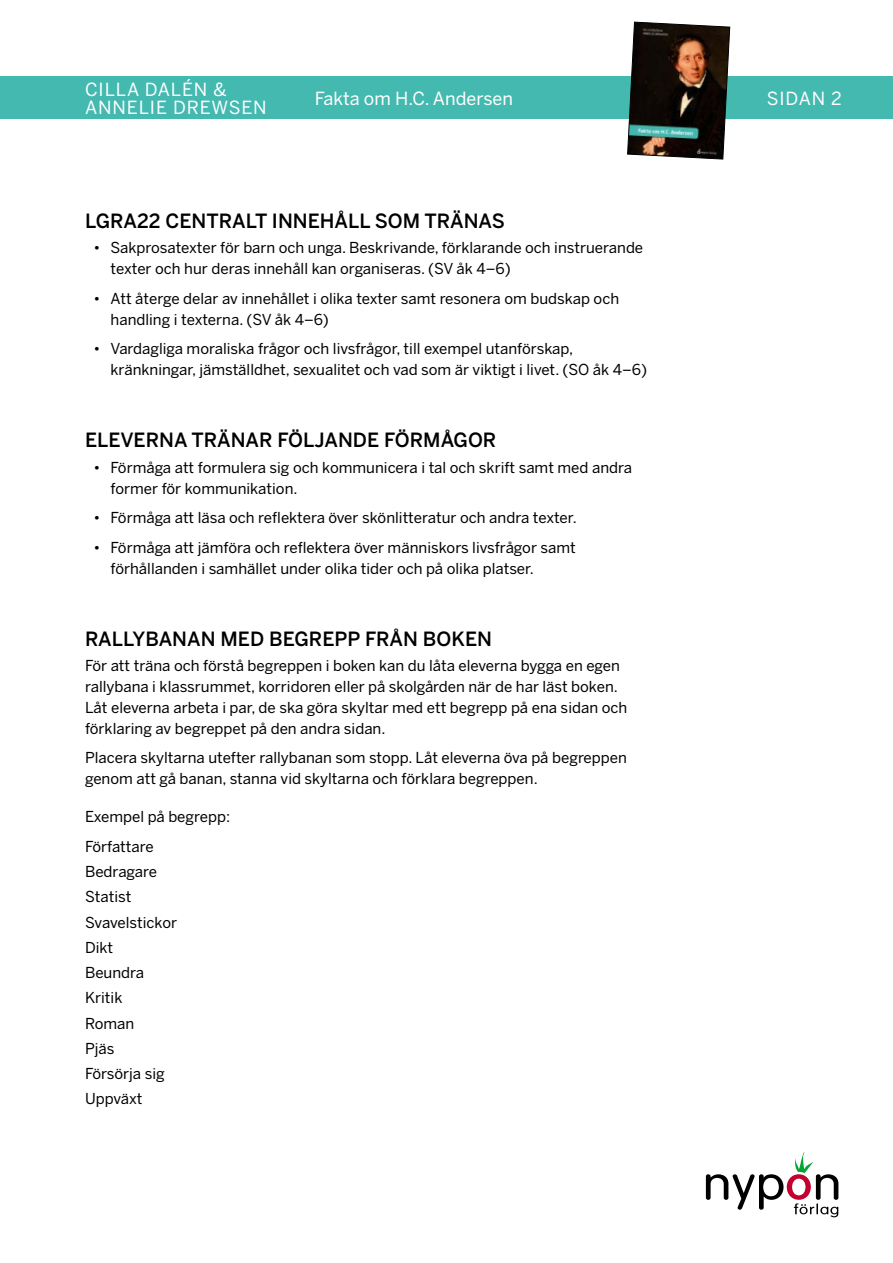
<style>
.page{position:relative;width:893px;height:1263px;background:#fff}
.page>*{position:absolute;margin:0;border:0;box-sizing:border-box;transform-origin:0 0}
.t1{font:500 19.5px "Benton Sans";color:#000}
.t2{font:18px/18px "Benton Sans";letter-spacing:.05em;color:#fff}
.t3{font:18px "Benton Sans";color:#fff}
.t4{font:15px/21px "Benton Sans";color:#000}
</style>
<div class="page">
<svg style="left:706px;top:1152px;width:132px;height:65px"></svg>
<div style="left:0;top:77px;width:893px;height:42px;background:#44b9b0"></div>
<img style="left:627px;top:21px;width:103px;height:139px">
<p class="t2" style="left:85px;top:80px;width:183px">CILLA DALÉN &amp;<br>ANNELIE DREWSEN</p>
<p class="t3" style="left:315px;top:87px;width:200px">Fakta om H.C. Andersen</p>
<p class="t2" style="left:767px;top:89px;width:77px">SIDAN 2</p>
<h1 class="t1" style="left:85px;top:209px;width:421px">LGRA22 CENTRALT INNEHÅLL SOM TRÄNAS</h1>
<p class="t4" style="left:111px;top:237px;width:534px;text-indent:-17px">• Sakprosatexter för barn och unga. Beskrivande, förklarande och instruerande texter och hur deras innehåll kan organiseras. (SV åk 4–6)</p>
<p class="t4" style="left:111px;top:288px;width:510px;text-indent:-17px">• Att återge delar av innehållet i olika texter samt resonera om budskap och handling i texterna. (SV åk 4–6)</p>
<p class="t4" style="left:111px;top:338px;width:538px;text-indent:-17px">• Vardagliga moraliska frågor och livsfrågor, till exempel utanförskap, kränkningar, jämställdhet, sexualitet och vad som är viktigt i livet. (SO åk 4–6)</p>
<h1 class="t1" style="left:85px;top:428px;width:413px">ELEVERNA TRÄNAR FÖLJANDE FÖRMÅGOR</h1>
<p class="t4" style="left:111px;top:457px;width:523px;text-indent:-17px">• Förmåga att formulera sig och kommunicera i tal och skrift samt med andra former för kommunikation.</p>
<p class="t4" style="left:94px;top:507px;width:485px">• Förmåga att läsa och reflektera över skönlitteratur och andra texter.</p>
<p class="t4" style="left:111px;top:537px;width:467px;text-indent:-17px">• Förmåga att jämföra och reflektera över människors livsfrågor samt förhållanden i samhället under olika tider och på olika platser.</p>
<h1 class="t1" style="left:85px;top:626px;width:408px">RALLYBANAN MED BEGREPP FRÅN BOKEN</h1>
<p class="t4" style="left:85px;top:655px;width:544px">För att träna och förstå begreppen i boken kan du låta eleverna bygga en egen rallybana i klassrummet, korridoren eller på skolgården när de har läst boken.<br>Låt eleverna arbeta i par, de ska göra skyltar med ett begrepp på ena sidan och förklaring av begreppet på den andra sidan.</p>
<p class="t4" style="left:85px;top:747px;width:543px">Placera skyltarna utefter rallybanan som stopp. Låt eleverna öva på begreppen genom att gå banan, stanna vid skyltarna och förklara begreppen.</p>
<p class="t4" style="left:85px;top:802px;width:147px;line-height:29.5px">Exempel på begrepp:<br>Författare</p>
<p class="t4" style="left:85px;top:859px;width:94px;line-height:25.2px">Bedragare<br>Statist<br>Svavelstickor<br>Dikt<br>Beundra<br>Kritik<br>Roman<br>Pjäs<br>Försörja sig<br>Uppväxt</p>
</div>
